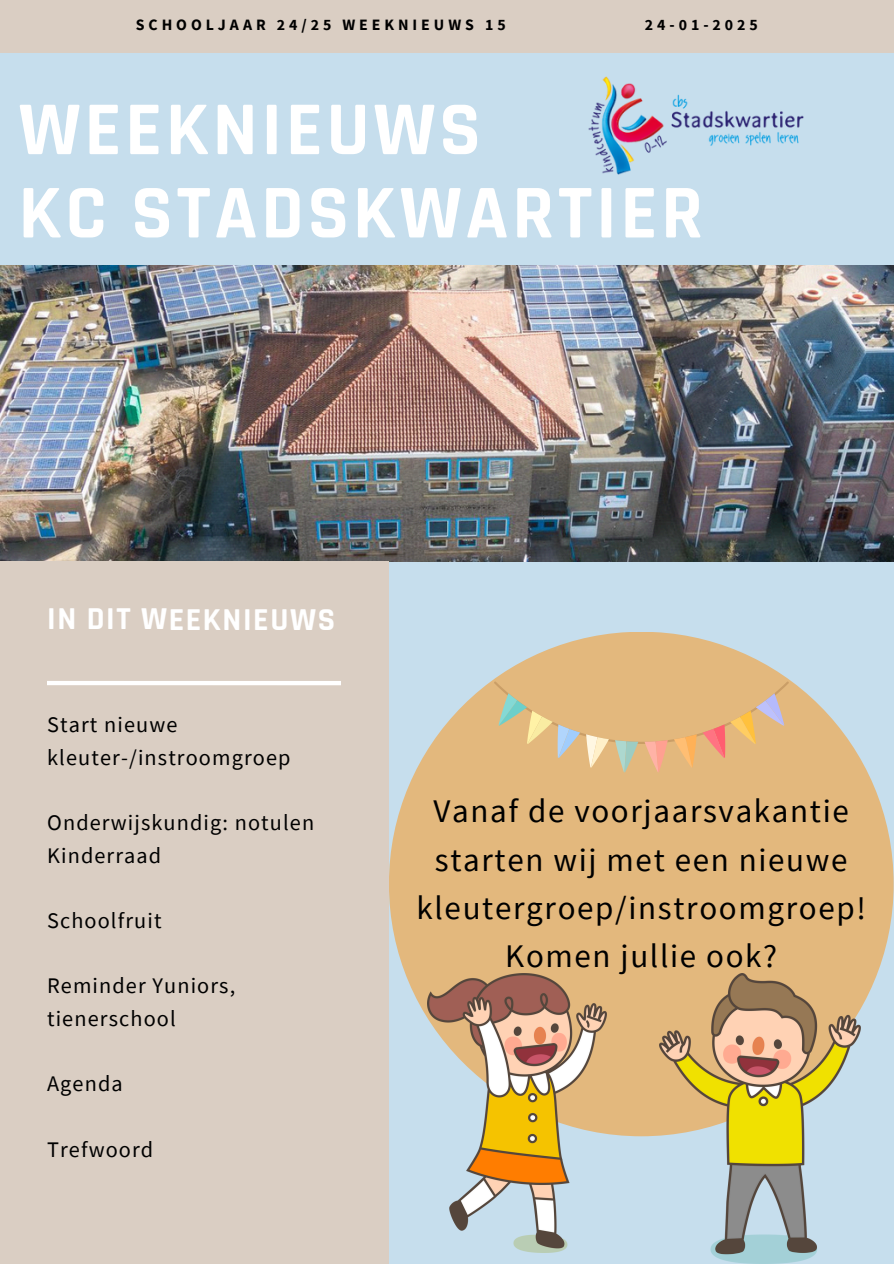
<style>
.page{position:relative;width:894px;height:1264px;background:#fff}
.page>*{position:absolute;margin:0;border:0;box-sizing:border-box;transform-origin:0 0}
.t1{font:700 76.8px/83.2px "Rajdhani";letter-spacing:.05em;color:#fff}
.t2{font:33px/48.3px "Source Sans Pro";letter-spacing:.05em;color:#000;text-align:center}
.t3{font:700 32.25px "Rajdhani";letter-spacing:.05em;color:#fff}
.t4{font:22.2px/32.5px "Source Sans Pro";letter-spacing:.05em;color:#000}
.t5{font:700 15.75px "Source Sans Pro";letter-spacing:.25em;color:#000}
</style>
<div class="page">
<div style="left:0;top:0;width:893px;height:1263px;background:#c6deed"></div>
<div style="left:0;top:0;width:893px;height:53px;background:#dacec3"></div>
<img style="left:588px;top:76px;width:215px;height:99px">
<img style="left:0;top:265px;width:893px;height:296px">
<div style="left:0;top:561px;width:389px;height:702px;background:#dacec3"></div>
<div style="left:47px;top:680px;width:294px;height:5px;background:#fff"></div>
<div style="left:389px;top:631px;width:504px;height:505px;background:#e3b87d;border-radius:50%"></div>
<img style="left:428px;top:973px;width:178px;height:279px">
<img style="left:659px;top:973px;width:201px;height:290px">
<svg style="left:494px;top:681px;width:294px;height:91px"></svg>
<p class="t5" style="left:136px;top:15px;width:371px">SCHOOLJAAR 24/25 WEEKNIEUWS 15</p>
<p class="t5" style="left:644px;top:15px;width:114px">24-01-2025</p>
<p class="t1" style="left:19px;top:90px;width:686px">WEEKNIEUWS<br>KC STADSKWARTIER</p>
<h5 class="t3" style="left:47px;top:599px;width:289px">IN DIT WEEKNIEUWS</h5>
<p class="t4" style="left:47px;top:708px;width:245px">Start nieuwe kleuter-/instroomgroep</p>
<p class="t4" style="left:47px;top:806px;width:268px">Onderwijskundig: notulen<br>Kinderraad</p>
<p class="t4" style="left:47px;top:903px;width:116px">Schoolfruit</p>
<h3 class="t4" style="left:47px;top:969px;width:190px">Reminder Yuniors, tienerschool</h3>
<p class="t4" style="left:47px;top:1067px;width:77px">Agenda</p>
<h4 class="t4" style="left:47px;top:1132px;width:108px">Trefwoord</h4>
<h4 class="t2" style="left:416px;top:786px;width:450px">Vanaf de voorjaarsvakantie starten wij met een nieuwe kleutergroep/instroomgroep!<br>Komen jullie ook?</h4>
</div>
